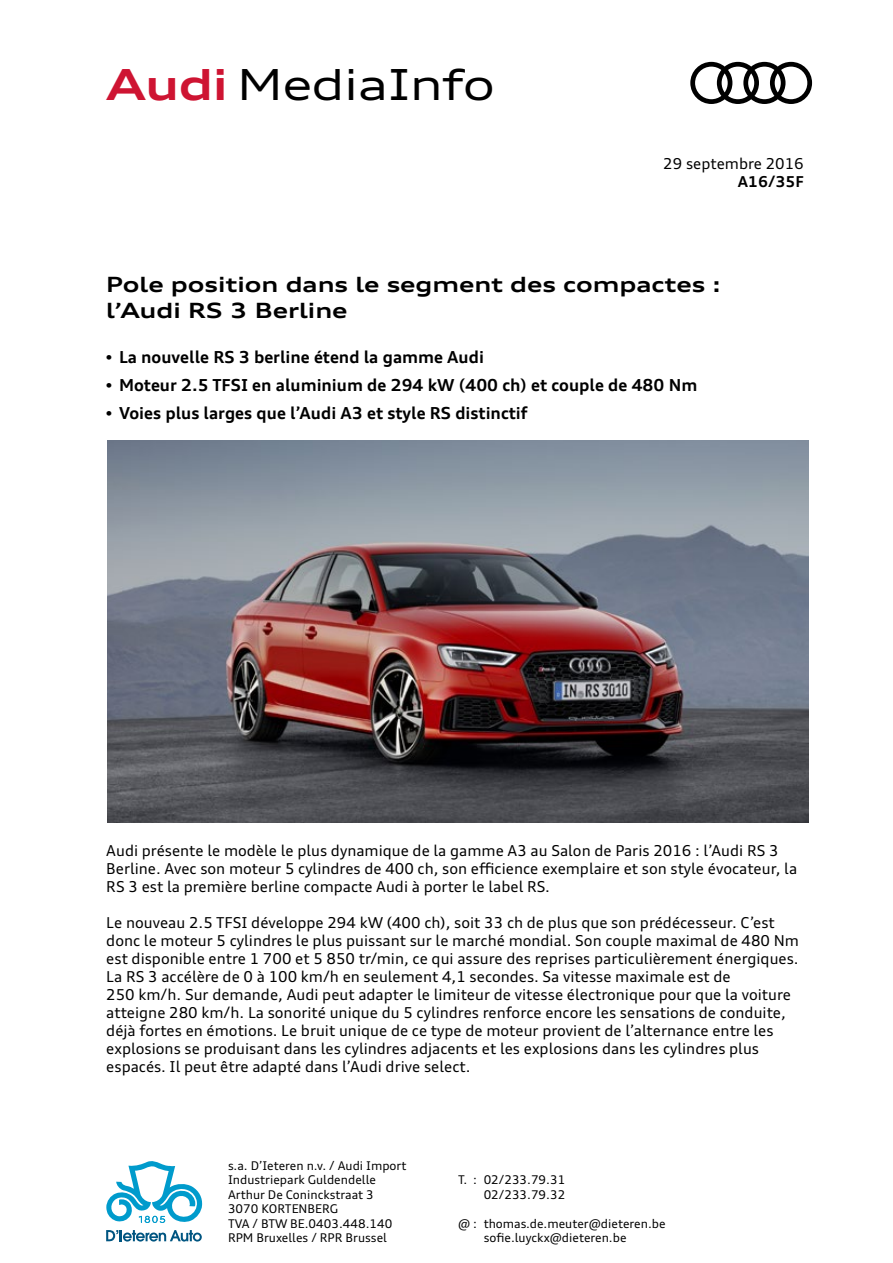
<style>
.page{position:relative;width:893px;height:1263px;background:#fff}
.page>*{position:absolute;margin:0;border:0;box-sizing:border-box;transform-origin:0 0}
.t1{font:expanded 42.75px "Audi Type";letter-spacing:-.015em;color:#000}
.t2{font:700 expanded 21px/25.2px "Audi Type";color:#000}
.t3{font:700 16.5px "Audi Type";color:#000}
.t4{font:15px/18px "Audi Type";color:#000}
.t5{font:700 15px "Audi Type";color:#000}
.t6{font:12px/14.4px "Audi Type";color:#000}
.s1{font-weight:700;color:#ce1432}
.s2{font-family:"Arial"}
</style>
<div class="page">
<svg style="left:106px;top:1161px;width:96px;height:62px"></svg>
<svg style="left:106px;top:1230px;width:96px;height:11px"></svg>
<svg style="left:690px;top:62px;width:122px;height:42px"></svg>
<img style="left:107px;top:440px;width:702px;height:383px">
<h1 class="t1" style="left:106px;top:58px;width:390px"><span class="s1">Audi</span> MediaInfo</h1>
<p class="t4" style="left:663px;top:154px;width:142px">29 septembre 2016</p>
<p class="t5" style="left:738px;top:172px;width:67px">A16/35F</p>
<h2 class="t2" style="left:106px;top:272px;width:616px">Pole position dans le segment des compactes : l’Audi RS 3 Berline</h2>
<p class="t3" style="left:106px;top:347px;width:379px"><span class="s2">•</span> La nouvelle RS 3 berline étend la gamme Audi</p>
<p class="t3" style="left:106px;top:375px;width:592px"><span class="s2">•</span> Moteur 2.5 TFSI en aluminium de 294 kW (400 ch) et couple de 480 Nm</p>
<p class="t3" style="left:106px;top:403px;width:423px"><span class="s2">•</span> Voies plus larges que l’Audi A3 et style RS distinctif</p>
<p class="t4" style="left:106px;top:841px;width:692px">Audi présente le modèle le plus dynamique de la gamme A3 au Salon de Paris 2016 : l’Audi RS 3<br>Berline. Avec son moteur 5 cylindres de 400 ch, son efficience exemplaire et son style évocateur, la<br>RS 3 est la première berline compacte Audi à porter le label RS.</p>
<p class="t4" style="left:106px;top:913px;width:694px">Le nouveau 2.5 TFSI développe 294 kW (400 ch), soit 33 ch de plus que son prédécesseur. C’est donc le moteur 5 cylindres le plus puissant sur le marché mondial. Son couple maximal de 480 Nm est disponible entre 1 700 et 5 850 tr/min, ce qui assure des reprises particulièrement énergiques.<br>La RS 3 accélère de 0 à 100 km/h en seulement 4,1 secondes. Sa vitesse maximale est de<br>250 km/h. Sur demande, Audi peut adapter le limiteur de vitesse électronique pour que la voiture atteigne 280 km/h. La sonorité unique du 5 cylindres renforce encore les sensations de conduite, déjà fortes en émotions. Le bruit unique de ce type de moteur provient de l’alternance entre les explosions se produisant dans les cylindres adjacents et les explosions dans les cylindres plus espacés. Il peut être adapté dans l’Audi drive select.</p>
<p class="t6" style="left:228px;top:1158px;width:180px">s.a. D’Ieteren n.v. / Audi Import<br>Industriepark Guldendelle<br>Arthur De Coninckstraat 3<br>3070 KORTENBERG<br>TVA / BTW BE.0403.448.140<br>RPM Bruxelles / RPR Brussel</p>
<p class="t6" style="left:458px;top:1173px;width:109px;text-align:right">T. : 02/233.79.31<br>02/233.79.32</p>
<p class="t6" style="left:484px;top:1216px;width:183px;text-indent:-26px">@ : thomas.de.meuter@dieteren.be sofie.luyckx@dieteren.be</p>
</div>
